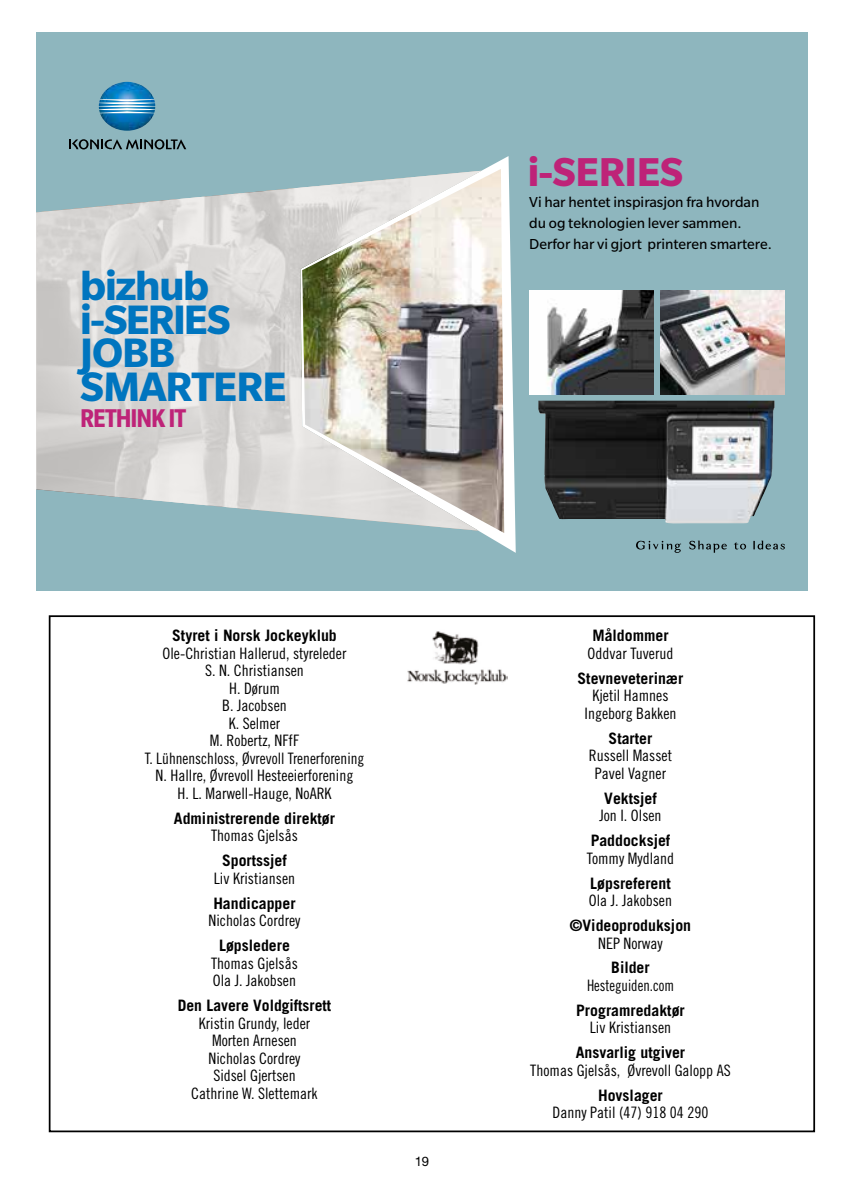
<style>
.page{position:relative;width:844px;height:1191px;background:#fff}
.page>*{position:absolute;margin:0;border:0;box-sizing:border-box;transform-origin:0 0}
.t1{font:700 44.8px/33.6px "Slate Std";letter-spacing:-.025em;color:#0075bf}
.t2{font:700 43.93px "Slate Std";letter-spacing:-.01em;color:#be2378}
.t3{font:700 condensed 28px "Slate Std";letter-spacing:-.045em;color:#be2378}
.t4{font:15.75px/17.5px "Trade Gothic LT Std Cn 18";color:#000;text-align:center}
.t5{font:700 15.75px "Trade Gothic LT Std";color:#000}
.t6{font:15.75px/21px "Slate Std";color:#000}
.t7{font:15.75px "Trade Gothic LT Std Cn 18";color:#000;scale:.92 1}
.t8{font:13.12px "Helvetica Neue";color:#000}
</style>
<div class="page">
<div style="left:36px;top:32px;width:771px;height:558px;background:#8eb6be"></div>
<svg style="left:482px;top:156px;width:33px;height:397px;fill:#fff"></svg>
<img style="left:472px;top:169px;width:32px;height:364px">
<svg style="left:36px;top:171px;width:445px;height:359px"></svg>
<div style="left:45px;top:237px;width:275px;height:225px;background:#fff;opacity:.1"></div>
<img style="left:99px;top:82px;width:56px;height:49px">
<svg style="left:69px;top:139px;width:117px;height:10px"></svg>
<svg style="left:689px;top:540px;width:37px;height:13px"></svg>
<svg style="left:753px;top:540px;width:31px;height:9px"></svg>
<svg style="left:636px;top:541px;width:45px;height:12px"></svg>
<svg style="left:734px;top:542px;width:12px;height:7px"></svg>
<img style="left:529px;top:291px;width:124px;height:103px">
<img style="left:660px;top:291px;width:124px;height:103px">
<img style="left:538px;top:401px;width:236px;height:123px">
<img style="left:407px;top:631px;width:100px;height:53px">
<h1 class="t1" style="left:80px;top:268px;width:207px">bizhub i-SERIES<br>JOBB<br>SMARTERE</h1>
<h3 class="t3" style="left:80px;top:403px;width:107px">RETHINK IT</h3>
<p class="t5" style="left:172px;top:626px;width:166px">Styret i Norsk Jockeyklub</p>
<p class="t4" style="left:145px;top:644px;width:221px">Ole-Christian Hallerud, styreleder<br>S. N. Christiansen<br>H. Dørum<br>B. Jacobsen<br>K. Selmer<br>M. Robertz, NFfF<br>T. Lühnenschloss, Øvrevoll Trenerforening<br>N. Hallre, Øvrevoll Hesteeierforening<br>H. L. Marwell-Hauge, NoARK</p>
<p class="t5" style="left:174px;top:808px;width:162px">Administrerende direktør</p>
<p class="t4" style="left:211px;top:826px;width:88px">Thomas Gjelsås</p>
<p class="t5" style="left:222px;top:851px;width:66px">Sportssjef</p>
<p class="t4" style="left:214px;top:869px;width:83px">Liv Kristiansen</p>
<p class="t5" style="left:213px;top:893px;width:84px">Handicapper</p>
<p class="t4" style="left:208px;top:911px;width:93px">Nicholas Cordrey</p>
<p class="t5" style="left:219px;top:935px;width:72px">Løpsledere</p>
<p class="t4" style="left:211px;top:954px;width:88px;text-align:left">Thomas Gjelsås<br>Ola J. Jakobsen</p>
<p class="t5" style="left:178px;top:995px;width:155px">Den Lavere Voldgiftsrett</p>
<p class="t4" style="left:191px;top:1014px;width:128px">Kristin Grundy, leder<br>Morten Arnesen<br>Nicholas Cordrey<br>Sidsel Gjertsen<br>Cathrine W. Slettemark</p>
<p class="t8" style="left:414px;top:1153px;width:16px">19</p>
<h2 class="t2" style="left:527px;top:148px;width:157px">i-SERIES</h2>
<p class="t6" style="left:529px;top:191px;width:244px">Vi har hentet inspirasjon fra hvordan du og teknologien lever sammen.<br>Derfor har vi gjort printeren smartere.</p>
<p class="t5" style="left:592px;top:626px;width:78px">Måldommer</p>
<p class="t4" style="left:587px;top:644px;width:87px">Oddvar Tuverud</p>
<p class="t5" style="left:577px;top:668px;width:107px">Stevneveterinær</p>
<p class="t4" style="left:584px;top:686px;width:93px">Kjetil Hamnes<br>Ingeborg Bakken</p>
<p class="t5" style="left:608px;top:728px;width:45px">Starter</p>
<p class="t4" style="left:588px;top:746px;width:85px">Russell Masset<br>Pavel Vagner</p>
<p class="t5" style="left:604px;top:788px;width:54px">Vektsjef</p>
<p class="t4" style="left:599px;top:806px;width:64px">Jon I. Olsen</p>
<p class="t5" style="left:590px;top:830px;width:81px">Paddocksjef</p>
<p class="t4" style="left:586px;top:849px;width:89px">Tommy Mydland</p>
<p class="t5" style="left:590px;top:873px;width:82px">Løpsreferent</p>
<p class="t4" style="left:588px;top:891px;width:85px">Ola J. Jakobsen</p>
<p class="t5" style="left:569px;top:915px;width:123px">©Videoproduksjon</p>
<p class="t4" style="left:598px;top:934px;width:66px">NEP Norway</p>
<p class="t5" style="left:611px;top:958px;width:40px">Bilder</p>
<p class="t7" style="left:587px;top:976px;width:96px">Hesteguiden.com</p>
<p class="t5" style="left:576px;top:1000px;width:110px">Programredaktør</p>
<p class="t4" style="left:589px;top:1018px;width:83px">Liv Kristiansen</p>
<p class="t5" style="left:575px;top:1043px;width:111px">Ansvarlig utgiver</p>
<p class="t4" style="left:530px;top:1061px;width:202px">Thomas Gjelsås, Øvrevoll Galopp AS</p>
<p class="t5" style="left:598px;top:1085px;width:66px">Hovslager</p>
<p class="t4" style="left:552px;top:1103px;width:157px">Danny Patil (47) 918 04 290</p>
</div>
